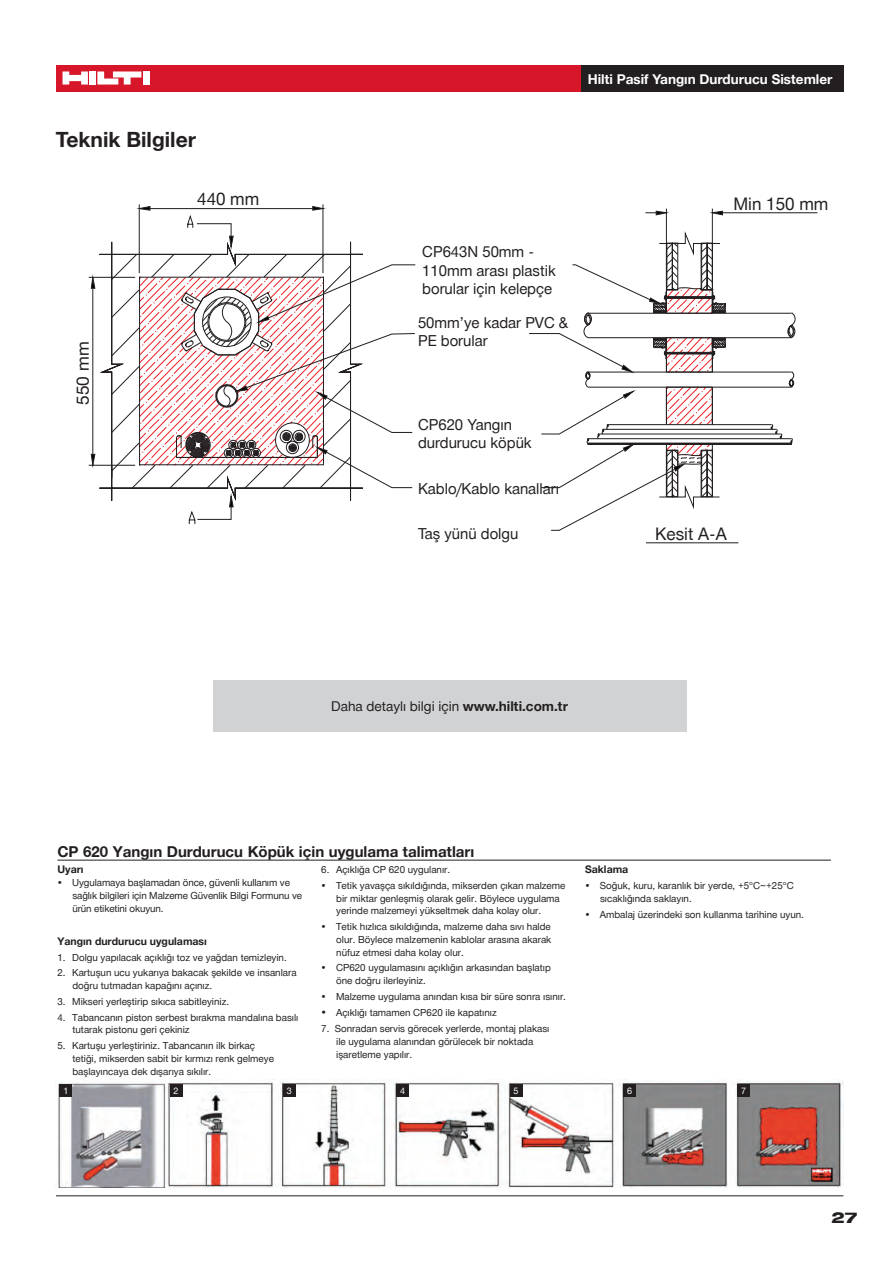
<style>
.page{position:relative;width:896px;height:1264px;background:#fff}
.page>*{position:absolute;margin:0;border:0;box-sizing:border-box;transform-origin:0 0}
.t1{font:700 21px "Hilti";color:#231f20}
.t2{font:17.4px "Hilti";color:#231f20}
.t3{font:16.95px "Hilti";color:#231f20}
.t4{font:15.15px/18.1px "Hilti";color:#231f20}
.t5{font:700 15px "Hilti";color:#231f20}
.t6{font:800 expanded 15px "Hilti";color:#231f20}
.t7{font:13.5px "Hilti";color:#231f20}
.t8{font:700 13.5px "Hilti";color:#fff}
.t9{font:700 10.5px "Hilti";color:#231f20}
.t10{font:9.75px/12.8px "Hilti";color:#231f20}
.t11{font:9px "Hilti";color:#fff}
.s1{font-weight:700}
.s2{font-weight:700;font-size:10.5px}
</style>
<div class="page">
<div style="left:56px;top:65px;width:526px;height:26px;background:#d71729"></div>
<div style="left:580px;top:65px;width:262px;height:26px;background:#231f20"></div>
<div style="left:89px;top:71px;width:7px;height:14px;background:#fff"></div>
<div style="left:143px;top:71px;width:6px;height:14px;background:#fff"></div>
<svg style="left:62px;top:71px;width:26px;height:14px"></svg>
<svg style="left:97px;top:71px;width:44px;height:14px"></svg>
<hr style="left:56px;top:1195px;width:786px;height:1px;background:#231f20">
<svg style="left:139px;top:204px;width:551px;height:50px"></svg>
<svg style="left:136px;top:206px;width:14px;height:5px"></svg>
<hr style="left:92px;top:288px;width:1px;height:166px;background:#231f20">
<hr style="left:89px;top:465px;width:46px;height:1px;background:#231f20">
<hr style="left:89px;top:277px;width:46px;height:1px;background:#231f20">
<svg style="left:312px;top:206px;width:14px;height:5px"></svg>
<svg style="left:91px;top:274px;width:4px;height:15px"></svg>
<hr style="left:722px;top:212px;width:95px;height:1px;background:#231f20">
<hr style="left:711px;top:209px;width:1px;height:77px;background:#231f20">
<hr style="left:665px;top:209px;width:1px;height:77px;background:#231f20">
<svg style="left:91px;top:454px;width:4px;height:14px"></svg>
<svg style="left:645px;top:211px;width:24px;height:4px"></svg>
<svg style="left:709px;top:211px;width:13px;height:4px"></svg>
<svg style="left:111px;top:254px;width:305px;height:235px"></svg>
<svg style="left:528px;top:242px;width:267px;height:289px"></svg>
<svg style="left:138px;top:264px;width:277px;height:256px"></svg>
<hr style="left:57px;top:860px;width:773px;height:1px;background:#231f20">
<img style="left:58px;top:1079px;width:784px;height:108px">
<div style="left:59px;top:1084px;width:13px;height:13px;background:#231f20"></div>
<div style="left:170px;top:1084px;width:12px;height:13px;background:#231f20"></div>
<div style="left:283px;top:1084px;width:12px;height:13px;background:#231f20"></div>
<div style="left:396px;top:1084px;width:13px;height:13px;background:#231f20"></div>
<div style="left:509px;top:1084px;width:13px;height:13px;background:#231f20"></div>
<div style="left:623px;top:1084px;width:12px;height:13px;background:#231f20"></div>
<div style="left:737px;top:1084px;width:12px;height:13px;background:#231f20"></div>
<div style="left:213px;top:679px;width:473px;height:52px;background:#d1d2d4"></div>
<h1 class="t1" style="left:56px;top:124px;width:141px">Teknik Bilgiler</h1>
<h3 class="t3" style="left:71px;top:405px;width:65px;rotate:-90deg">550 mm</h3>
<h2 class="t2" style="left:197px;top:187px;width:64px">440 mm</h2>
<h3 class="t8" style="left:587px;top:70px;width:246px">Hilti Pasif Yangın Durdurucu Sistemler</h3>
<h3 class="t4" style="left:422px;top:243px;width:135px">CP643N 50mm -<br>110mm arası plastik borular için kelepçe</h3>
<h3 class="t4" style="left:418px;top:313px;width:152px">50mm’ye kadar PVC &amp;<br>PE borular</h3>
<h3 class="t4" style="left:418px;top:415px;width:115px">CP620 Yangın durdurucu köpük</h3>
<h3 class="t4" style="left:418px;top:479px;width:142px">Kablo/Kablo kanalları</h3>
<h3 class="t4" style="left:418px;top:524px;width:102px">Taş yünü dolgu</h3>
<h2 class="t2" style="left:733px;top:191px;width:96px">Min 150 mm</h2>
<h2 class="t2" style="left:655px;top:521px;width:73px">Kesit A-A</h2>
<h3 class="t7" style="left:331px;top:696px;width:238px">Daha detaylı bilgi için <span class="s1">www.hilti.com.tr</span></h3>
<h3 class="t5" style="left:57px;top:840px;width:418px">CP 620 Yangın Durdurucu Köpük için uygulama talimatları</h3>
<p class="t9" style="left:57px;top:862px;width:28px">Uyarı</p>
<p class="t10" style="left:72px;top:876px;width:231px;text-indent:-15px">• Uygulamaya başlamadan önce, güvenli kullanım ve sağlık bilgileri için Malzeme Güvenlik Bilgi Formunu ve ürün etiketini okuyun.</p>
<p class="t9" style="left:57px;top:933px;width:151px">Yangın durdurucu uygulaması</p>
<p class="t10" style="left:57px;top:950px;width:231px">1. Dolgu yapılacak açıklığı toz ve yağdan temizleyin.</p>
<p class="t10" style="left:72px;top:966px;width:225px;text-indent:-15px">2. Kartuşun ucu yukarıya bakacak şekilde ve insanlara doğru tutmadan kapağını açınız.</p>
<p class="t10" style="left:57px;top:995px;width:173px">3. Mikseri yerleştirip sıkıca sabitleyiniz.</p>
<p class="t10" style="left:72px;top:1010px;width:227px;text-indent:-15px">4. Tabancanın piston serbest bırakma mandalına basılı tutarak pistonu geri çekiniz</p>
<p class="t10" style="left:72px;top:1039px;width:203px;text-indent:-15px">5. Kartuşu yerleştiriniz. Tabancanın ilk birkaç tetiği, mikserden sabit bir kırmızı renk gelmeye başlayıncaya dek dışarıya sıkılır.</p>
<p class="t10" style="left:321px;top:863px;width:130px">6. Açıklığa CP 620 uygulanır.</p>
<p class="t10" style="left:336px;top:879px;width:230px;text-indent:-15px">• Tetik yavaşça sıkıldığında, mikserden çıkan malzeme bir miktar genleşmiş olarak gelir. Böylece uygulama yerinde malzemeyi yükseltmek daha kolay olur.</p>
<p class="t10" style="left:336px;top:920px;width:216px;text-align:justify;text-indent:-15px">• Tetik hızlıca sıkıldığında, malzeme daha sıvı halde olur. Böylece malzemenin kablolar arasına akarak nüfuz etmesi daha kolay olur.</p>
<p class="t10" style="left:336px;top:961px;width:216px;text-indent:-15px">• CP620 uygulamasını açıklığın arkasından başlatıp öne doğru ilerleyiniz.</p>
<p class="t10" style="left:321px;top:990px;width:246px">• Malzeme uygulama anından kısa bir süre sonra ısınır.</p>
<p class="t10" style="left:321px;top:1006px;width:177px"><span class="s2">•</span> Açıklığı tamamen CP620 ile kapatınız</p>
<p class="t10" style="left:336px;top:1022px;width:214px;line-height:13.2px;text-indent:-15px">7. Sonradan servis görecek yerlerde, montaj plakası ile uygulama alanından görülecek bir noktada işaretleme yapılır.</p>
<p class="t9" style="left:585px;top:862px;width:45px">Saklama</p>
<p class="t10" style="left:600px;top:879px;width:195px;text-indent:-15px">• Soğuk, kuru, karanlık bir yerde, +5°C~+25°C sıcaklığında saklayın.</p>
<p class="t10" style="left:585px;top:908px;width:220px">• Ambalaj üzerindeki son kullanma tarihine uyun.</p>
<p class="t11" style="left:63px;top:1085px;width:7px">1</p>
<p class="t11" style="left:173px;top:1085px;width:7px">2</p>
<p class="t11" style="left:286px;top:1085px;width:7px">3</p>
<p class="t11" style="left:400px;top:1085px;width:7px">4</p>
<p class="t11" style="left:513px;top:1085px;width:7px">5</p>
<p class="t11" style="left:626px;top:1085px;width:7px">6</p>
<p class="t11" style="left:741px;top:1085px;width:7px">7</p>
<h3 class="t6" style="left:830px;top:1207px;width:27px">27</h3>
</div>
